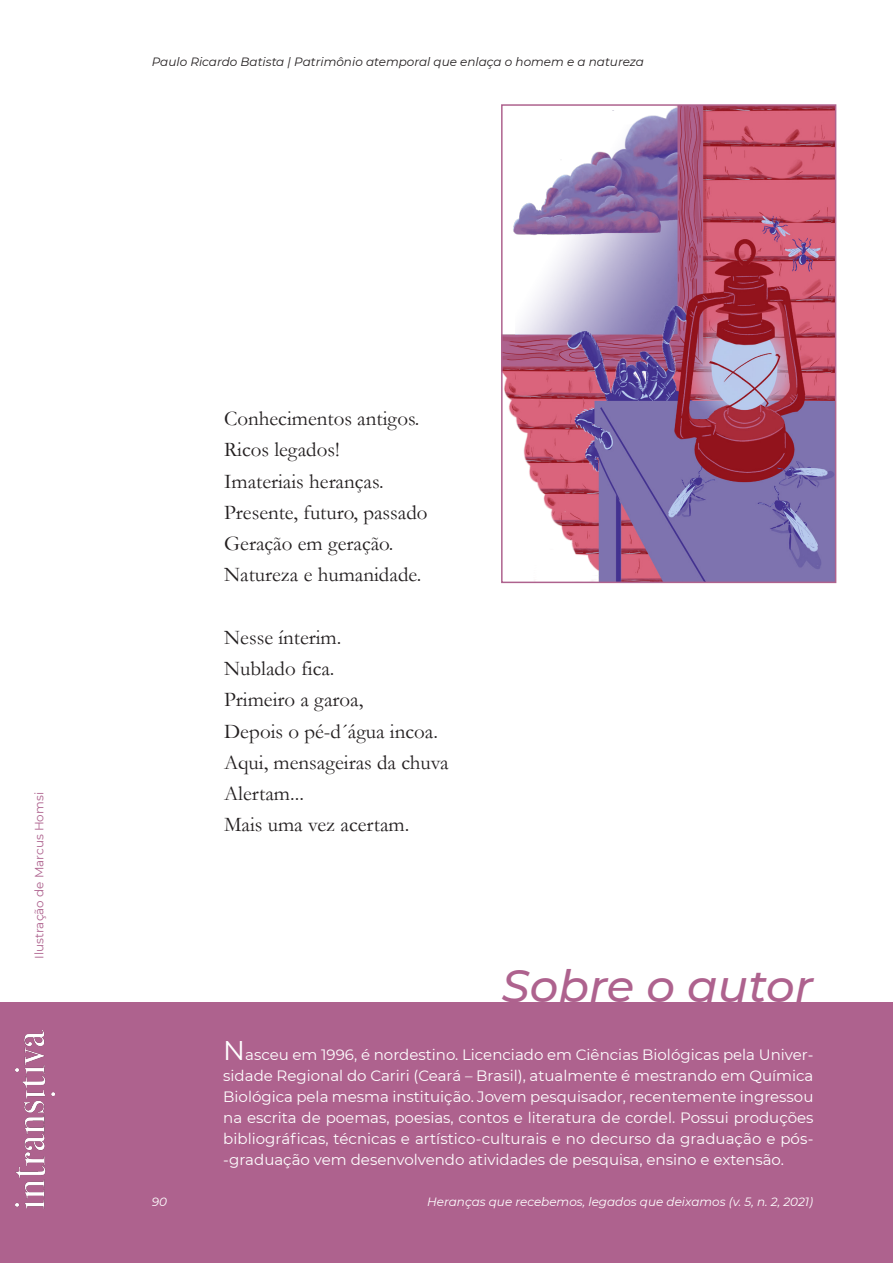
<style>
.page{position:relative;width:893px;height:1263px;background:#fff}
.page>*{position:absolute;margin:0;border:0;box-sizing:border-box;transform-origin:0 0}
.t1{font:italic 500 45px "Montserrat";color:#ae628e}
.t2{font:21px/31.2px "Garamond";color:#231f20}
.t3{font:15px/21px "Montserrat";color:#fff;text-align:justify}
.t4{font:italic 12px "Montserrat";color:#231f20}
.t5{font:italic 12px "Montserrat";color:#fff}
.t6{font:12px "Montserrat";color:#ae628e}
.s1{font-size:27px}
</style>
<div class="page">
<div style="left:0;top:1002px;width:893px;height:261px;background:#ae628e"></div>
<img style="left:16px;top:1030px;width:38px;height:179px">
<img style="left:504px;top:107px;width:329px;height:473px">
<div style="left:501px;top:104px;width:335px;height:479px;border:2px solid #ae628e"></div>
<p class="t4" style="left:152px;top:53px;width:494px">Paulo Ricardo Batista | Patrimônio atemporal que enlaça o homem e a natureza</p>
<p class="t6" style="left:31px;top:959px;width:168px;rotate:-90deg">Ilustração de Marcus Homsi</p>
<h2 class="t2" style="left:224px;top:402px;width:205px">Conhecimentos antigos.<br>Ricos legados!<br>Imateriais heranças.<br>Presente, futuro, passado<br>Geração em geração.<br>Natureza e humanidade.</h2>
<h2 class="t2" style="left:224px;top:621px;width:226px">Nesse ínterim.<br>Nublado fica.<br>Primeiro a garoa,<br>Depois o pé-d´água incoa.<br>Aqui, mensageiras da chuva<br>Alertam...<br>Mais uma vez acertam.</h2>
<h1 class="t1" style="left:502px;top:955px;width:313px">Sobre o autor</h1>
<p class="t3" style="left:223px;top:1044px;width:592px"><span class="s1">N</span>asceu em 1996, é nordestino. Licenciado em Ciências Biológicas pela Univer&shy;sidade Regional do Cariri (Ceará – Brasil), atualmente é mestrando em Química Biológica pela mesma instituição. Jovem pesquisador, recentemente ingressou na escrita de poemas, poesias, contos e literatura de cordel. Possui produções bibliográficas, técnicas e artístico-culturais e no decurso da graduação e pós--graduação vem desenvolvendo atividades de pesquisa, ensino e extensão.</p>
<p class="t5" style="left:152px;top:1193px;width:51px">90 0</p>
<p class="t5" style="left:427px;top:1193px;width:388px">Heranças que recebemos, legados que deixamos (v. 5, n. 2, 2021)</p>
</div>
